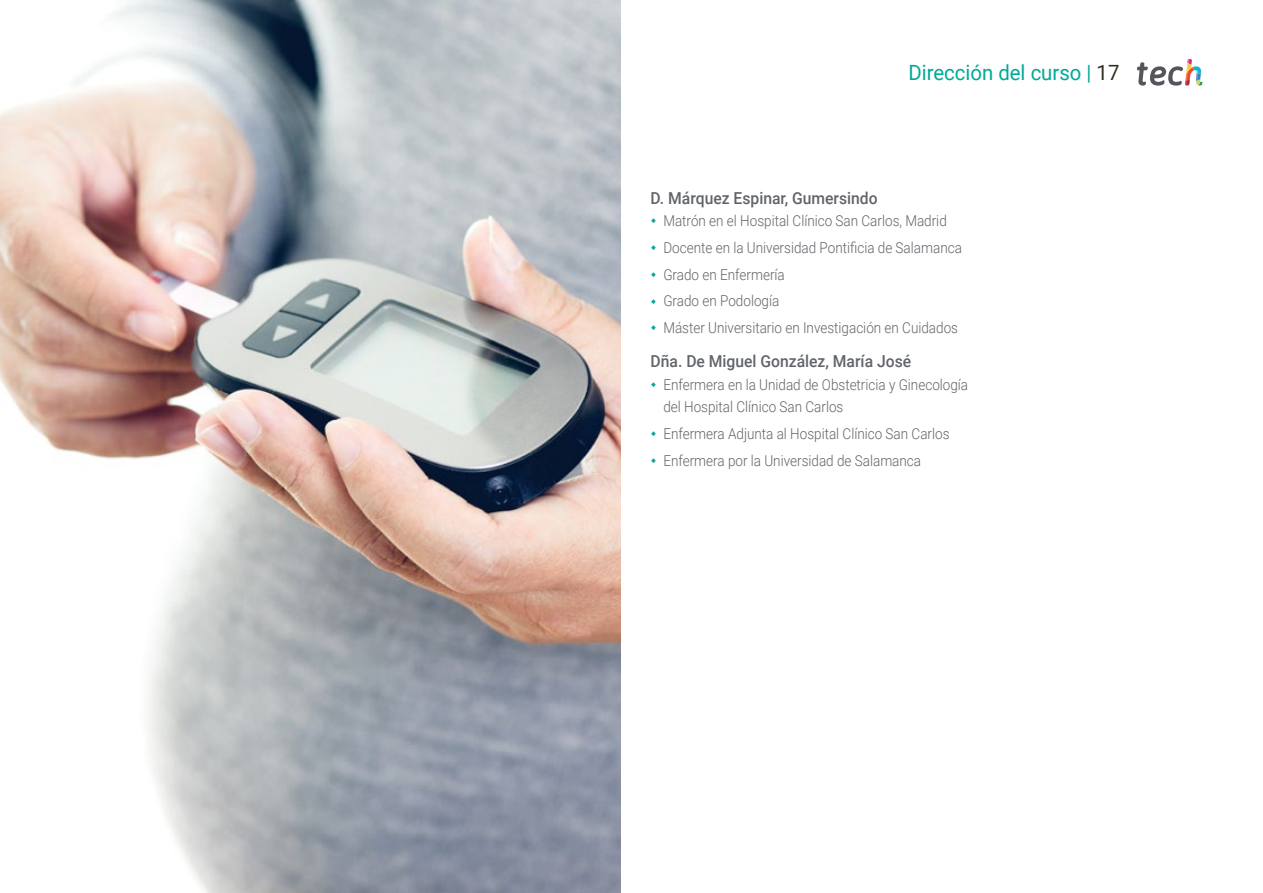
<style>
.page{position:relative;width:1263px;height:893px;background:#fff}
.page>*{position:absolute;margin:0;border:0;box-sizing:border-box;transform-origin:0 0}
.t1{font:21px "Roboto";color:#00a996}
.t2{font:500 16.5px "Roboto";color:#61646a;scale:.95 1}
.t3{font:300 15px/26.7px "Roboto";color:#61646a;scale:.9 1}
.s1{color:#312e20}
</style>
<div class="page">
<img style="left:0;top:0;width:621px;height:893px">
<svg style="left:1137px;top:59px;width:65px;height:27px"></svg>
<h1 class="t1" style="left:908px;top:57px;width:213px">Dirección del curso | <span class="s1">17</span></h1>
<p class="t2" style="left:651px;top:186px;width:240px">D. Márquez Espinar, Gumersindo</p>
<p class="t3" style="left:663px;top:207px;width:333px">Matrón en el Hospital Clínico San Carlos, Madrid Docente en la Universidad Pontificia de Salamanca Grado en Enfermería<br>Grado en Podología<br>Máster Universitario en Investigación en Cuidados</p>
<p class="t2" style="left:651px;top:350px;width:276px">Dña. De Miguel González, María José</p>
<p class="t3" style="left:663px;top:373px;width:340px;line-height:22.5px">Enfermera en la Unidad de Obstetricia y Ginecología del Hospital Clínico San Carlos</p>
<p class="t3" style="left:663px;top:420px;width:319px">Enfermera Adjunta al Hospital Clínico San Carlos<br>Enfermera por la Universidad de Salamanca</p>
</div>
